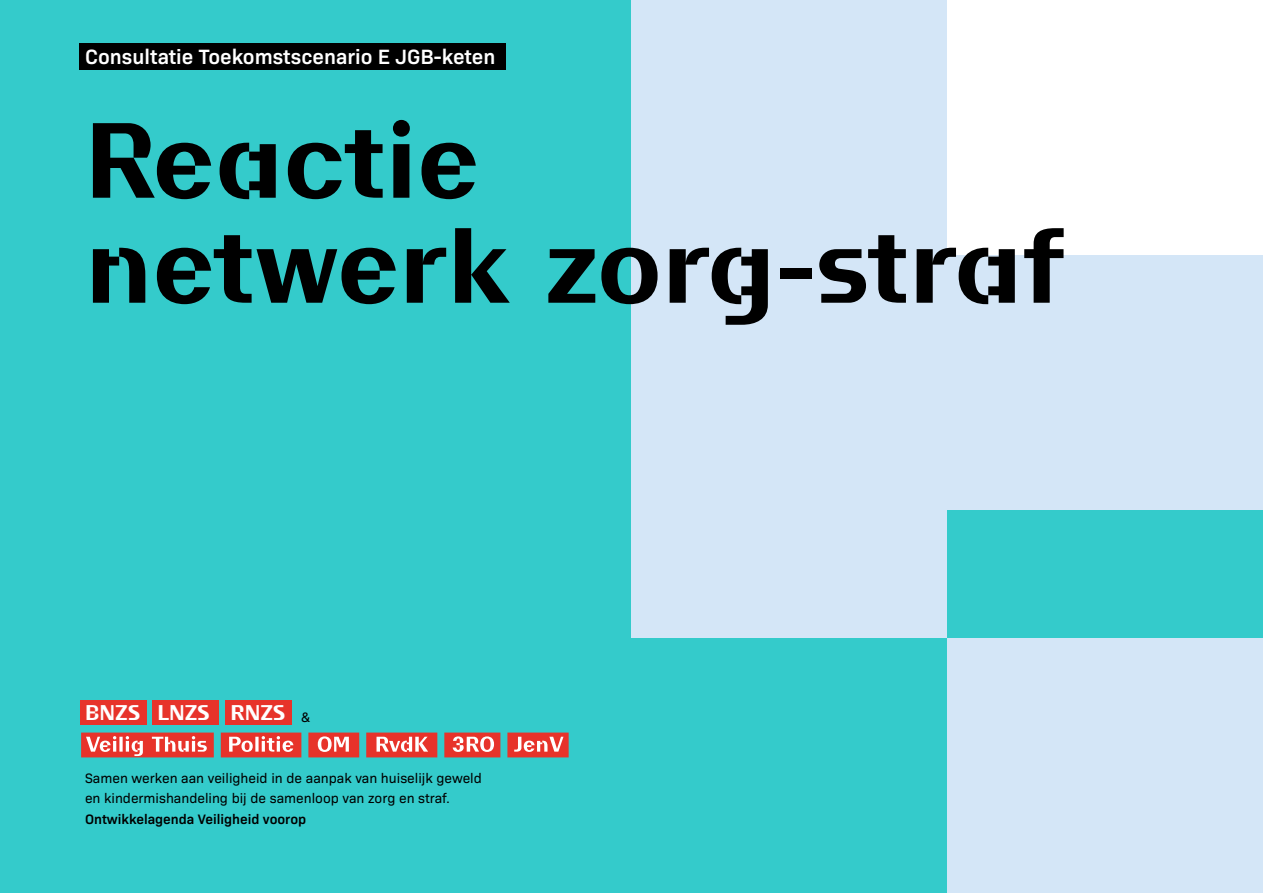
<style>
.page{position:relative;width:1263px;height:893px;background:#fff}
.page>*{position:absolute;margin:0;border:0;box-sizing:border-box;transform-origin:0 0}
.t1{font:700 105px/105px "BC Liguria RB Test C";letter-spacing:-.01em;color:#000}
.t2{font:600 21px "Bio Sans";color:#fff}
.t3{font:700 21px "BC Liguria RB Test C";color:#fff}
.t4{font:13.8px/20.2px "Bio Sans";color:#000}
.t5{font:600 13.8px "Bio Sans";color:#000}
</style>
<div class="page">
<div style="left:316px;top:638px;width:315px;height:127px;background:#34cbcb"></div>
<div style="left:316px;top:383px;width:315px;height:127px;background:#34cbcb"></div>
<div style="left:316px;top:128px;width:315px;height:127px;background:#34cbcb"></div>
<div style="left:316px;top:510px;width:315px;height:128px;background:#34cbcb"></div>
<div style="left:316px;top:765px;width:315px;height:128px;background:#34cbcb"></div>
<div style="left:316px;top:255px;width:315px;height:128px;background:#34cbcb"></div>
<div style="left:316px;top:0;width:315px;height:128px;background:#34cbcb"></div>
<div style="left:631px;top:638px;width:316px;height:127px;background:#34cbcb"></div>
<div style="left:631px;top:383px;width:316px;height:127px;background:#d4e6f7"></div>
<div style="left:631px;top:128px;width:316px;height:127px;background:#d4e6f7"></div>
<div style="left:631px;top:510px;width:316px;height:128px;background:#d4e6f7"></div>
<div style="left:631px;top:765px;width:316px;height:128px;background:#34cbcb"></div>
<div style="left:631px;top:255px;width:316px;height:128px;background:#d4e6f7"></div>
<div style="left:631px;top:0;width:316px;height:128px;background:#d4e6f7"></div>
<div style="left:947px;top:638px;width:316px;height:127px;background:#d4e6f7"></div>
<div style="left:947px;top:383px;width:316px;height:127px;background:#d4e6f7"></div>
<div style="left:947px;top:510px;width:316px;height:128px;background:#34cbcb"></div>
<div style="left:947px;top:765px;width:316px;height:128px;background:#d4e6f7"></div>
<div style="left:947px;top:255px;width:316px;height:128px;background:#d4e6f7"></div>
<div style="left:0;top:638px;width:316px;height:127px;background:#34cbcb"></div>
<div style="left:0;top:383px;width:316px;height:127px;background:#34cbcb"></div>
<div style="left:0;top:128px;width:316px;height:127px;background:#34cbcb"></div>
<div style="left:0;top:510px;width:316px;height:128px;background:#34cbcb"></div>
<div style="left:0;top:765px;width:316px;height:128px;background:#34cbcb"></div>
<div style="left:0;top:255px;width:316px;height:128px;background:#34cbcb"></div>
<div style="left:0;top:0;width:316px;height:128px;background:#34cbcb"></div>
<div style="left:225px;top:700px;width:67px;height:25px;background:#e7332a"></div>
<div style="left:152px;top:700px;width:67px;height:25px;background:#e7332a"></div>
<div style="left:80px;top:700px;width:66px;height:25px;background:#e7332a"></div>
<div style="left:79px;top:43px;width:426px;height:27px;background:#000"></div>
<svg style="left:81px;top:733px;width:488px;height:24px;background:#de6660"></svg>
<h2 class="t2" style="left:85px;top:41px;width:412px">Consultatie Toekomstscenario E JGB-keten</h2>
<h1 class="t1" style="left:85px;top:105px;width:984px">Reactie<br>netwerk zorg-straf</h1>
<h2 class="t3" style="left:85px;top:699px;width:202px">BNZS LNZS RNZS</h2>
<p class="t4" style="left:301px;top:706px;width:11px">&amp;</p>
<p class="t4" style="left:85px;top:767px;width:398px">Samen werken aan veiligheid in de aanpak van huiselijk geweld en kindermishandeling bij de samenloop van zorg en straf.</p>
<p class="t5" style="left:85px;top:808px;width:223px">Ontwikkelagenda Veiligheid voorop</p>
</div>
